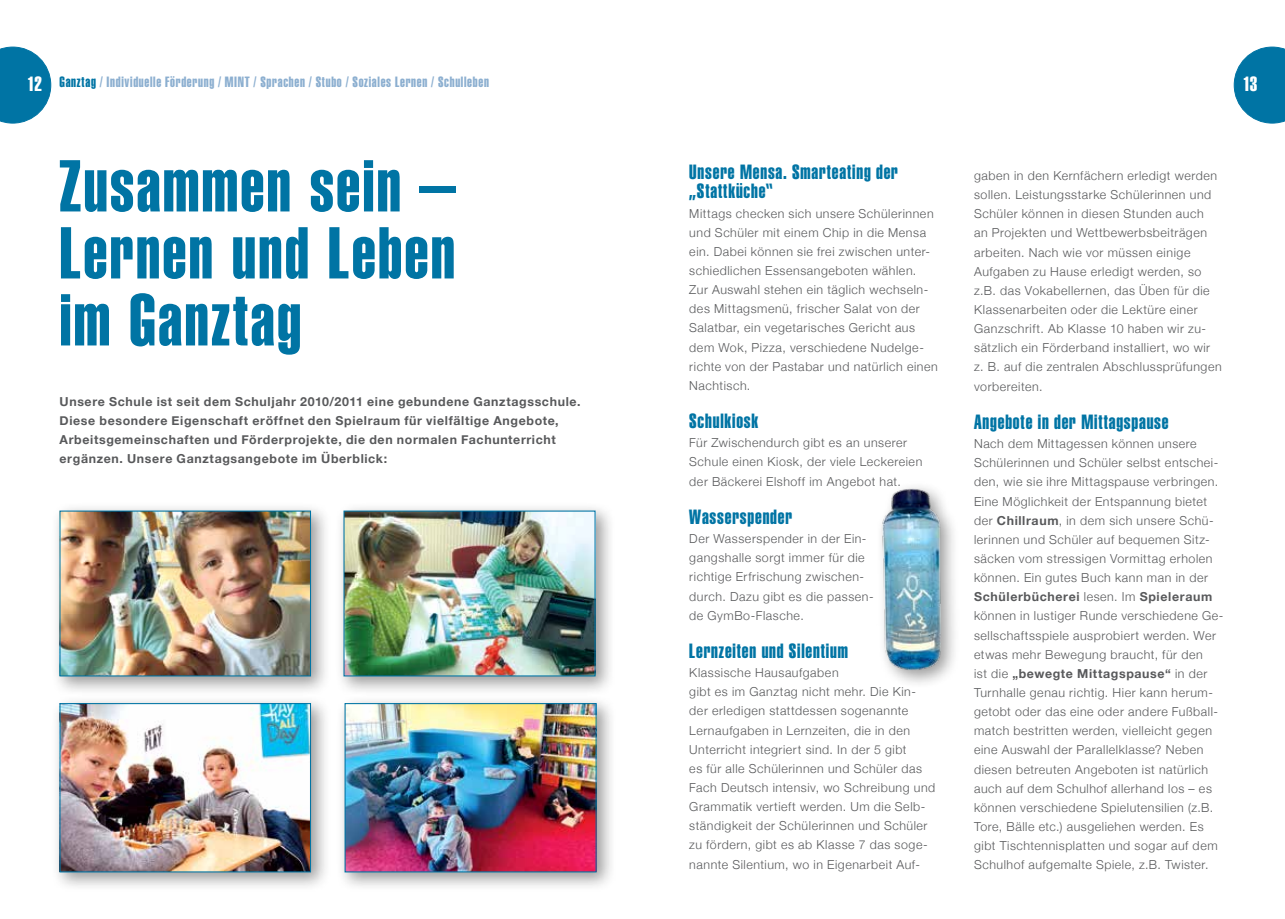
<style>
.page{position:relative;width:1285px;height:919px;background:#fff}
.page>*{position:absolute;margin:0;border:0;box-sizing:border-box;transform-origin:0 0}
.t1{font:72px/66.9px "Helvetica Extra Compressed";letter-spacing:.035em;color:#0074a4;text-align:justify}
.t2{font:20.25px/19.2px "Helvetica Extra Compressed";letter-spacing:.04em;color:#0074a4}
.t3{font:20.25px "Helvetica Extra Compressed";color:#fff}
.t4{font:14.7px "Helvetica Extra Compressed";letter-spacing:.05em;color:#8cafd0}
.t5{font:300 12.3px/19.2px "Helvetica Neue";letter-spacing:.045em;color:#58595b}
.t6{font:700 12.3px/19.2px "Helvetica Neue";letter-spacing:.05em;color:#58595b}
.s1{color:#0074a4}
.s2{font-weight:700}
</style>
<div class="page">
<svg style="left:1233px;top:47px;width:51px;height:76px"></svg>
<svg style="left:0;top:47px;width:51px;height:76px;background:#2789b1"></svg>
<div style="left:51px;top:502px;width:280px;height:194px;background:#000;opacity:.4"></div>
<img style="left:61px;top:512px;width:248px;height:162px">
<div style="left:59px;top:510px;width:252px;height:166px;border:1px solid #0074a4"></div>
<div style="left:335px;top:502px;width:280px;height:194px;background:#000;opacity:.4"></div>
<img style="left:345px;top:512px;width:248px;height:162px">
<div style="left:343px;top:510px;width:252px;height:166px;border:1px solid #0074a4"></div>
<div style="left:336px;top:694px;width:280px;height:198px;background:#000;opacity:.4"></div>
<img style="left:346px;top:705px;width:248px;height:165px">
<div style="left:344px;top:703px;width:252px;height:169px;border:1px solid #0074a4"></div>
<div style="left:51px;top:694px;width:280px;height:198px;background:#000;opacity:.4"></div>
<img style="left:61px;top:705px;width:248px;height:165px">
<div style="left:59px;top:703px;width:252px;height:169px;border:1px solid #0074a4"></div>
<div style="left:874px;top:481px;width:86px;height:208px;background:#000;opacity:.4"></div>
<img style="left:876px;top:486px;width:78px;height:186px">
<p class="t4" style="left:60px;top:73px;width:431px"><span class="s1">Ganztag</span> / Individuelle Förderung / MINT / Sprachen / Stubo / Soziales Lernen / Schulleben</p>
<h2 class="t3" style="left:28px;top:72px;width:16px">12</h2>
<h2 class="t3" style="left:1242px;top:72px;width:16px">13</h2>
<h1 class="t1" style="left:60px;top:152px;width:398px">Zusammen sein – Lernen und Leben im Ganztag</h1>
<p class="t6" style="left:60px;top:392px;width:522px">Unsere Schule ist seit dem Schuljahr 2010/2011 eine gebundene Ganztagsschule.<br>Diese besondere Eigenschaft eröffnet den Spielraum für vielfältige Angebote, Arbeitsgemeinschaften und Förderprojekte, die den normalen Fachunterricht ergänzen. Unsere Ganztagsangebote im Überblick:</p>
<h2 class="t2" style="left:689px;top:162px;width:210px">Unsere Mensa. Smarteating der „Stattküche“</h2>
<p class="t5" style="left:689px;top:203px;width:250px">Mittags checken sich unsere Schülerinnen und Schüler mit einem Chip in die Mensa ein. Dabei können sie frei zwischen unter&shy;schiedlichen Essensangeboten wählen.<br>Zur Auswahl stehen ein täglich wechseln&shy;des Mittagsmenü, frischer Salat von der Salatbar, ein vegetarisches Gericht aus dem Wok, Pizza, verschiedene Nudelge&shy;richte von der Pastabar und natürlich einen Nachtisch.</p>
<h2 class="t2" style="left:689px;top:411px;width:70px">Schulkiosk</h2>
<p class="t5" style="left:689px;top:432px;width:234px">Für Zwischendurch gibt es an unserer<br>Schule einen Kiosk, der viele Leckereien der Bäckerei Elshoff im Angebot hat.</p>
<h2 class="t2" style="left:689px;top:507px;width:104px">Wasserspender</h2>
<p class="t5" style="left:689px;top:528px;width:186px">Der Wasserspender in der Ein&shy;gangshalle sorgt immer für die richtige Erfrischung zwischen&shy;durch. Dazu gibt es die passen&shy;de GymBo-Flasche.</p>
<h2 class="t2" style="left:689px;top:641px;width:160px">Lernzeiten und Silentium</h2>
<p class="t5" style="left:689px;top:662px;width:247px">Klassische Hausaufgaben<br>gibt es im Ganztag nicht mehr. Die Kin&shy;der erledigen stattdessen sogenannte Lernaufgaben in Lernzeiten, die in den Unterricht integriert sind. In der 5 gibt<br>es für alle Schülerinnen und Schüler das Fach Deutsch intensiv, wo Schreibung und Grammatik vertieft werden. Um die Selb&shy;ständigkeit der Schülerinnen und Schüler zu fördern, gibt es ab Klasse 7 das soge&shy;nannte Silentium, wo in Eigenarbeit Auf-</p>
<p class="t5" style="left:973px;top:165px;width:249px">gaben in den Kernfächern erledigt werden sollen. Leistungsstarke Schülerinnen und Schüler können in diesen Stunden auch<br>an Projekten und Wettbewerbsbeiträgen arbeiten. Nach wie vor müssen einige Aufgaben zu Hause erledigt werden, so z.B. das Vokabellernen, das Üben für die Klassenarbeiten oder die Lektüre einer Ganzschrift. Ab Klasse 10 haben wir zu&shy;sätzlich ein Förderband installiert, wo wir z. B. auf die zentralen Abschlussprüfungen vorbereiten.</p>
<h2 class="t2" style="left:973px;top:412px;width:196px">Angebote in der Mittagspause</h2>
<p class="t5" style="left:973px;top:433px;width:251px">Nach dem Mittagessen können unsere Schülerinnen und Schüler selbst entschei&shy;den, wie sie ihre Mittagspause verbringen.<br>Eine Möglichkeit der Entspannung bietet der <span class="s2">Chillraum</span>, in dem sich unsere Schü&shy;lerinnen und Schüler auf bequemen Sitz&shy;säcken vom stressigen Vormittag erholen können. Ein gutes Buch kann man in der <span class="s2">Schülerbücherei</span> lesen. Im <span class="s2">Spieleraum </span>können in lustiger Runde verschiedene Ge&shy;sellschaftsspiele ausprobiert werden. Wer etwas mehr Bewegung braucht, für den<br>ist die <span class="s2">„bewegte Mittagspause“</span> in der Turnhalle genau richtig. Hier kann herum&shy;getobt oder das eine oder andere Fußball&shy;match bestritten werden, vielleicht gegen eine Auswahl der Parallelklasse? Neben diesen betreuten Angeboten ist natürlich auch auf dem Schulhof allerhand los – es können verschiedene Spielutensilien (z.B.<br>Tore, Bälle etc.) ausgeliehen werden. Es gibt Tischtennisplatten und sogar auf dem Schulhof aufgemalte Spiele, z.B. Twister.</p>
</div>
